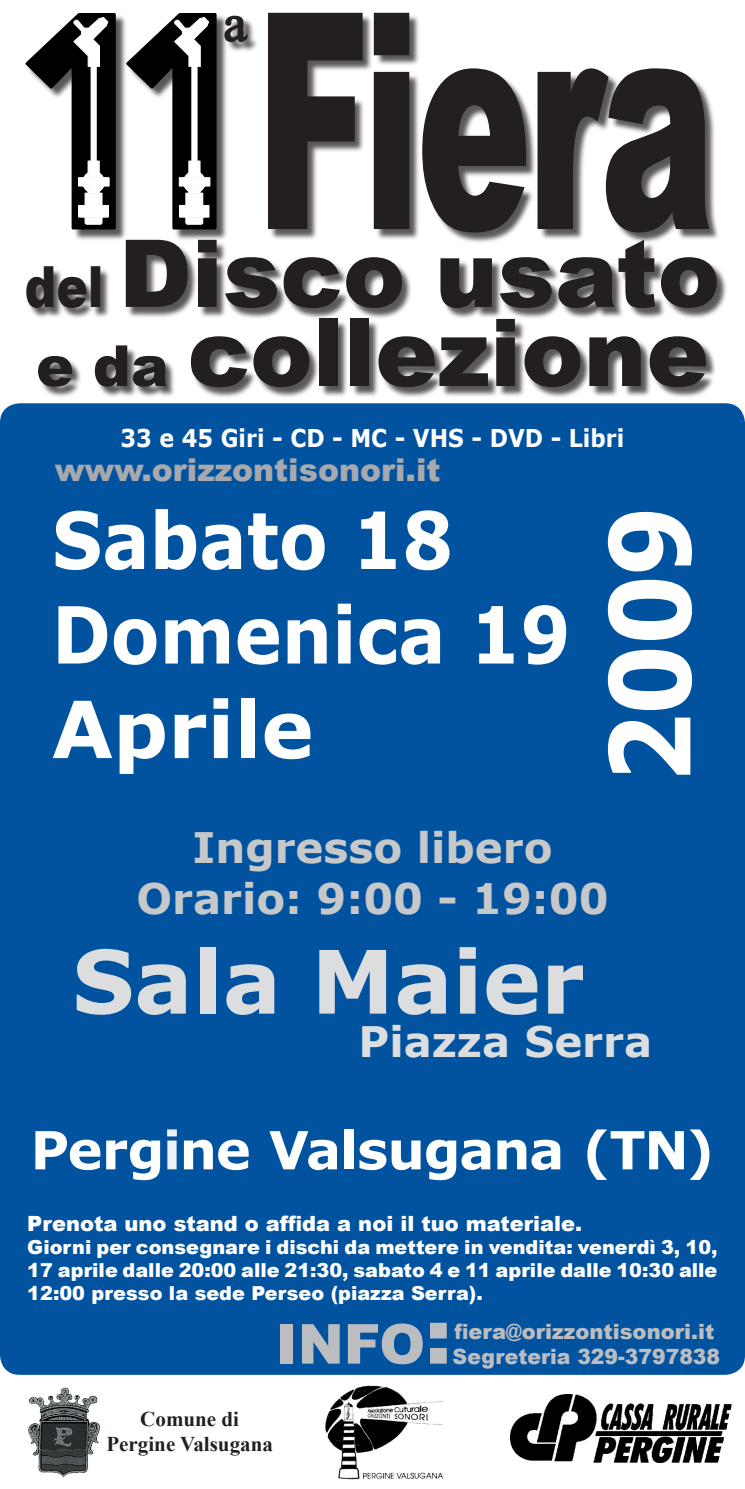
<style>
.page{position:relative;width:745px;height:1489px;background:#fff}
.page>*{position:absolute;margin:0;border:0;box-sizing:border-box;transform-origin:0 0}
.t1{font:900 299.25px "Arial";letter-spacing:-.015em;color:#231f20;scale:.57 1}
.t2{font:700 111.12px "Verdana";color:#fff;scale:.9 1}
.t3{font:900 93.71px "Arial";color:#231f20}
.t4{font:700 87.5px "Verdana";color:#dcdddf}
.t5{font:700 78.75px "Verdana";color:#fff;scale:.9 1}
.t6{font:700 78.75px "Verdana";color:#fff}
.t7{font:900 55.12px "Arial";color:#bcbdc0}
.t8{font:700 52.5px "Verdana";letter-spacing:-.025em;color:#fff}
.t9{font:52.5px "Times New Roman";color:#231f20}
.t10{font:700 42px "Verdana";color:#c7c8ca}
.t11{font:700 42px "Verdana";color:#dcdddf}
.t12{font:900 31.5px "Arial";color:#a8a9ad}
.t13{font:700 24.5px "Verdana";color:#fff;scale:.9 1}
.t14{font:900 21px "Arial";color:#bcbdc0}
.t15{font:900 21px "Arial";color:#fff}
.t16{font:700 21px "Times New Roman";color:#231f20}
.t17{font:900 19.25px/23.1px "Arial";color:#fff;text-align:justify}
.s1{font-size:56.7px}
.s2{color:#eef1f8}
.s3{font-size:78.75px}
</style>
<div class="page">
<div style="left:39px;top:319px;width:678px;height:80px;background:#231f20;opacity:.75"></div>
<img style="left:325px;top:1385px;width:118px;height:94px">
<div style="left:0;top:403px;width:744px;height:971px;background:#0153a0"></div>
<div style="left:27px;top:240px;width:701px;height:80px;background:#231f20;opacity:.75"></div>
<img style="left:28px;top:1387px;width:72px;height:90px">
<img style="left:510px;top:1394px;width:220px;height:68px">
<div style="left:268px;top:13px;width:451px;height:231px;background:#231f20;opacity:.75"></div>
<svg style="left:268px;top:12px;width:95px;height:218px"></svg>
<svg style="left:372px;top:12px;width:38px;height:218px;background:#7b7979"></svg>
<svg style="left:421px;top:67px;width:105px;height:166px"></svg>
<svg style="left:536px;top:67px;width:174px;height:166px"></svg>
<div style="left:225px;top:16px;width:34px;height:38px;background:#231f20;opacity:.75"></div>
<svg style="left:228px;top:15px;width:20px;height:28px"></svg>
<div style="left:26px;top:13px;width:101px;height:228px;background:#231f20;opacity:.75"></div>
<svg style="left:25px;top:13px;width:91px;height:217px"></svg>
<div style="left:127px;top:13px;width:101px;height:228px;background:#231f20;opacity:.75"></div>
<svg style="left:125px;top:13px;width:91px;height:217px"></svg>
<p class="t9" style="left:223px;top:-12px;width:25px">a</p>
<p class="t1" style="left:256px;top:-96px;width:803px">Fiera</p>
<p class="t3" style="left:25px;top:205px;width:696px"><span class="s1">del</span> Disco usato</p>
<p class="t3" style="left:36px;top:284px;width:674px"><span class="s1">e da</span> collezione</p>
<p class="t13" style="left:120px;top:422px;width:561px">33 e 45 Giri - CD - MC - VHS - DVD - Libri</p>
<p class="t12" style="left:55px;top:447px;width:387px">www.orizzontisonori.it</p>
<p class="t5" style="left:52px;top:490px;width:447px">Sabato 18</p>
<p class="t5" style="left:52px;top:584px;width:577px">Domenica 19</p>
<p class="t6" style="left:52px;top:679px;width:263px">Aprile</p>
<p class="t2" style="left:578px;top:783px;width:311px;rotate:-90deg">2009</p>
<p class="t10" style="left:192px;top:821px;width:361px">Ingresso libero</p>
<p class="t10" style="left:136px;top:871px;width:473px">Orario: 9:00 - 19:00</p>
<p class="t4" style="left:72px;top:926px;width:513px">Sala Maier</p>
<p class="t11" style="left:358px;top:1014px;width:295px">Piazza Serra</p>
<p class="t8" style="left:31px;top:1116px;width:685px">Perg<span class="s2">i</span>ne Valsugana (TN)</p>
<p class="t15" style="left:27px;top:1208px;width:556px">Prenota uno stand o affida a noi il tuo materiale.</p>
<p class="t17" style="left:27px;top:1234px;width:691px">Giorni per consegnare i dischi da mettere in vendita: venerdì 3, 10, 17 aprile dalle 20:00 alle 21:30, sabato 4 e 11 aprile dalle 10:30 alle 12:00 presso la sede Perseo (piazza Serra).</p>
<p class="t7" style="left:276px;top:1303px;width:176px">INFO<span class="s3">:</span></p>
<p class="t14" style="left:454px;top:1315px;width:261px">fiera@orizzontisonori.it</p>
<p class="t14" style="left:452px;top:1340px;width:269px">Segreteria 329-3797838</p>
<p class="t16" style="left:140px;top:1404px;width:100px">Comune di</p>
<p class="t16" style="left:106px;top:1429px;width:168px">Pergine Valsugana</p>
</div>
